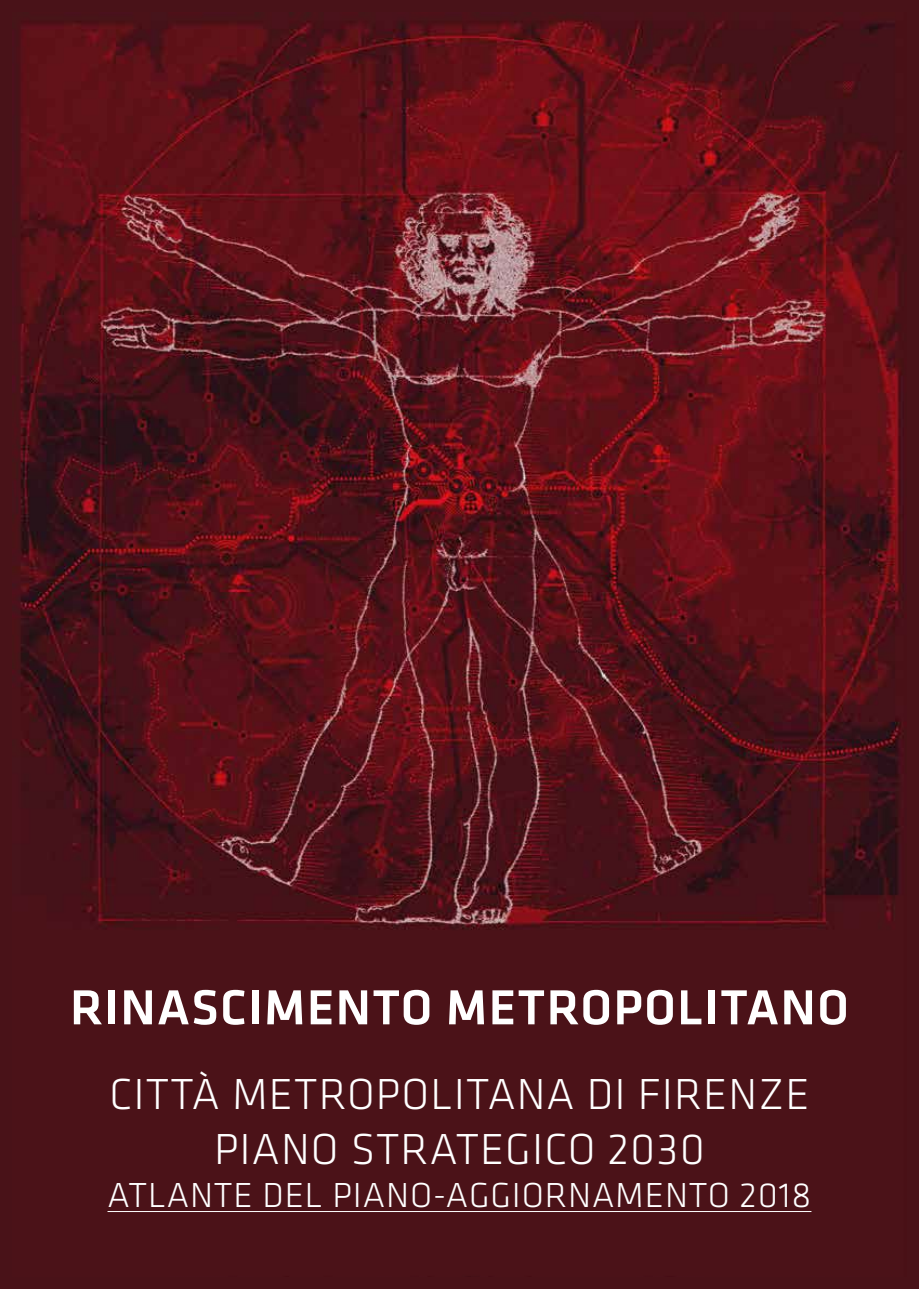
<style>
.page{position:relative;width:919px;height:1289px;background:#fff}
.page>*{position:absolute;margin:0;border:0;box-sizing:border-box;transform-origin:0 0}
.t1{font:500 51px "Klavika";letter-spacing:.025em;color:#fff}
.t2{font:300 45px/54px "Klavika";letter-spacing:.025em;color:#fff;text-align:center}
.t3{font:300 36px "Klavika";letter-spacing:.025em;color:#fff}
</style>
<div class="page">
<div style="left:0;top:0;width:918px;height:1288px;background:#491218"></div>
<img style="left:19px;top:13px;width:885px;height:1199px">
<hr style="left:107px;top:1211px;width:704px;height:1px;background:#fff">
<p class="t1" style="left:70px;top:979px;width:780px">RINASCIMENTO METROPOLITANO</p>
<p class="t2" style="left:109px;top:1068px;width:701px">CITTÀ METROPOLITANA DI FIRENZE<br>PIANO STRATEGICO 2030</p>
<p class="t3" style="left:107px;top:1175px;width:705px">ATLANTE DEL PIANO-AGGIORNAMENTO 2018</p>
</div>
